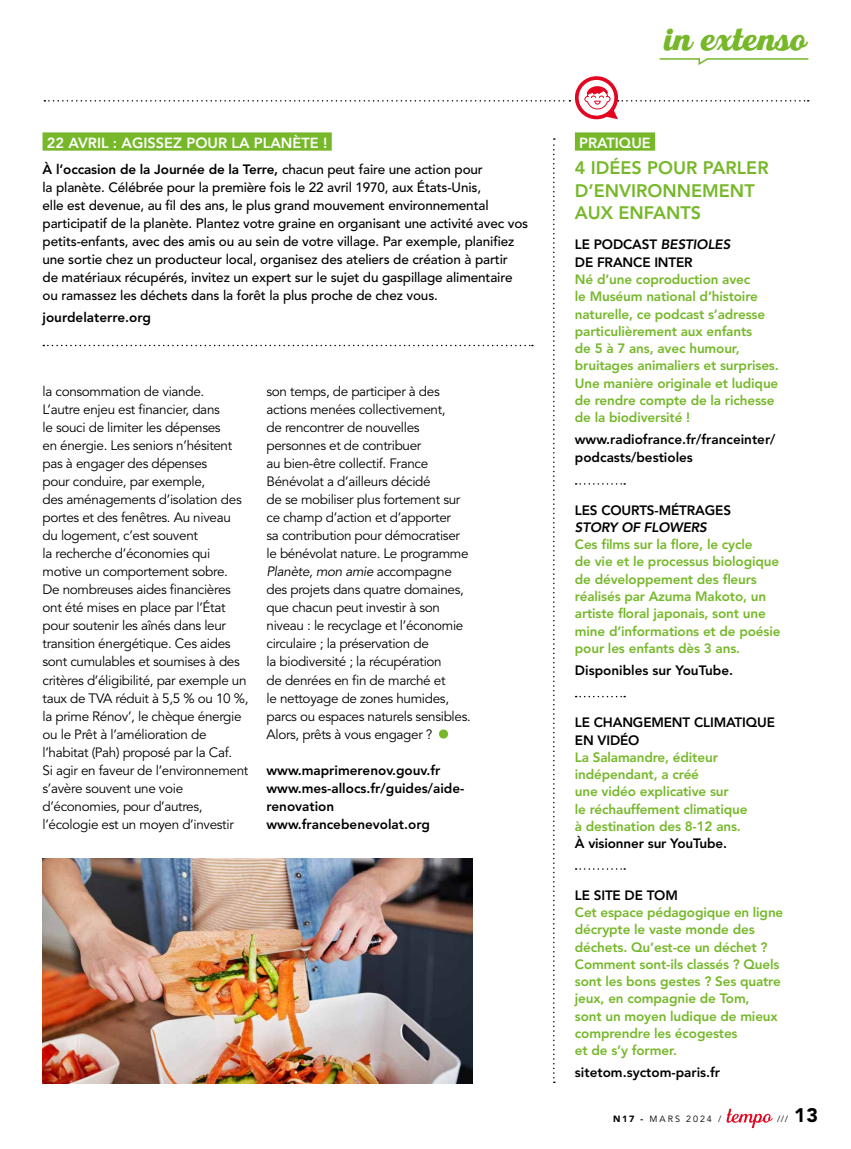
<style>
.page{position:relative;width:851px;height:1149px;background:#fff}
.page>*{position:absolute;margin:0;border:0;box-sizing:border-box;transform-origin:0 0}
.t1{font:900 34.5px "Fourth";color:#76b82a}
.t2{font:800 18px/22.5px "Avenir LT Std";color:#76b82a}
.t3{font:800 14.55px "Avenir LT Std";color:#fff}
.t4{font:13.5px/18px "Avenir LT Std";letter-spacing:-.025em;color:#000}
.t5{font:800 13.5px/17.2px "Avenir LT Std";letter-spacing:-.01em;color:#76b82a}
.t6{font:500 13.5px/18px "Avenir LT Std";letter-spacing:-.01em;color:#000}
.t7{font:800 13.5px/18px "Avenir LT Std";color:#000}
.t8{font:9px "Avenir LT Std";letter-spacing:.22em;color:#000}
.s1{font-weight:800}
.s2{font-style:italic}
.s3{font-weight:900}
.s4{font-weight:900;font-size:19.5px}
</style>
<div class="page">
<svg style="left:726px;top:1108px;width:46px;height:19px"></svg>
<svg style="left:439px;top:729px;width:9px;height:9px"></svg>
<svg style="left:43px;top:344px;width:490px;height:2px"></svg>
<svg style="left:553px;top:138px;width:1px;height:944px"></svg>
<div style="left:574px;top:132px;width:81px;height:19px;background:#76b82a"></div>
<svg style="left:575px;top:483px;width:50px;height:1px"></svg>
<svg style="left:575px;top:695px;width:50px;height:2px"></svg>
<svg style="left:575px;top:868px;width:50px;height:1px"></svg>
<svg style="left:659px;top:58px;width:150px;height:7px"></svg>
<img style="left:43px;top:858px;width:429px;height:224px">
<div style="left:43px;top:132px;width:289px;height:19px;background:#76b82a"></div>
<svg style="left:44px;top:76px;width:764px;height:44px"></svg>
<p class="t3" style="left:47px;top:134px;width:282px">22 AVRIL : AGISSEZ POUR LA PLANÈTE !</p>
<p class="t6" style="left:43px;top:161px;width:487px"><span class="s1">À l’occasion de la Journée de la Terre,</span> chacun peut faire une action pour<br>la planète. Célébrée pour la première fois le 22 avril 1970, aux États-Unis,<br>elle est devenue, au fil des ans, le plus grand mouvement environnemental participatif de la planète. Plantez votre graine en organisant une activité avec vos petits-enfants, avec des amis ou au sein de votre village. Par exemple, planifiez une sortie chez un producteur local, organisez des ateliers de création à partir<br>de matériaux récupérés, invitez un expert sur le sujet du gaspillage alimentaire ou ramassez les déchets dans la forêt la plus proche de chez vous.</p>
<p class="t7" style="left:43px;top:309px;width:110px">jourdelaterre.org</p>
<p class="t4" style="left:43px;top:383px;width:207px">la consommation de viande.<br>L’autre enjeu est financier, dans<br>le souci de limiter les dépenses<br>en énergie. Les seniors n’hésitent pas à engager des dépenses<br>pour conduire, par exemple,<br>des aménagements d’isolation des portes et des fenêtres. Au niveau du logement, c’est souvent<br>la recherche d’économies qui motive un comportement sobre.<br>De nombreuses aides financières ont été mises en place par l’État pour soutenir les aînés dans leur transition énergétique. Ces aides sont cumulables et soumises à des critères d’éligibilité, par exemple un taux de TVA réduit à 5,5 % ou 10 %, la prime Rénov’, le chèque énergie ou le Prêt à l’amélioration de l’habitat (Pah) proposé par la Caf.<br>Si agir en faveur de l’environnement s’avère souvent une voie d’économies, pour d’autres, l’écologie est un moyen d’investir</p>
<p class="t4" style="left:266px;top:383px;width:206px">son temps, de participer à des actions menées collectivement,<br>de rencontrer de nouvelles personnes et de contribuer<br>au bien-être collectif. France<br>Bénévolat a d’ailleurs décidé<br>de se mobiliser plus fortement sur ce champ d’action et d’apporter<br>sa contribution pour démocratiser le bénévolat nature. Le programme<br><span class="s2">Planète, mon amie</span> accompagne des projets dans quatre domaines, que chacun peut investir à son niveau : le recyclage et l’économie circulaire ; la préservation de<br>la biodiversité ; la récupération<br>de denrées en fin de marché et<br>le nettoyage de zones humides, parcs ou espaces naturels sensibles.<br>Alors, prêts à vous engager ?</p>
<p class="t7" style="left:266px;top:760px;width:199px">www.maprimerenov.gouv.fr www.mes-allocs.fr/guides/aide&shy;renovation www.francebenevolat.org</p>
<h1 class="t1" style="left:664px;top:19px;width:144px">in extenso</h1>
<p class="t3" style="left:579px;top:134px;width:73px">PRATIQUE</p>
<h2 class="t2" style="left:574px;top:157px;width:195px">4 IDÉES POUR PARLER<br>D’ENVIRONNEMENT<br>AUX ENFANTS</h2>
<p class="t7" style="left:574px;top:236px;width:159px;line-height:17.2px">LE PODCAST BESTIOLES<br>DE FRANCE INTER</p>
<p class="t5" style="left:574px;top:270px;width:205px">Né d’une coproduction avec<br>le Muséum national d’histoire naturelle, ce podcast s’adresse particulièrement aux enfants<br>de 5 à 7 ans, avec humour, bruitages animaliers et surprises.<br>Une manière originale et ludique de rendre compte de la richesse de la biodiversité !</p>
<p class="t7" style="left:574px;top:430px;width:202px">www.radiofrance.fr/franceinter/ podcasts/bestioles</p>
<p class="t7" style="left:574px;top:501px;width:158px;line-height:17.2px">LES COURTS-MÉTRAGES<br>STORY OF FLOWERS</p>
<p class="t5" style="left:574px;top:535px;width:207px">Ces films sur la flore, le cycle<br>de vie et le processus biologique de développement des fleurs réalisés par Azuma Makoto, un artiste floral japonais, sont une mine d’informations et de poésie pour les enfants dès 3 ans.</p>
<p class="t7" style="left:574px;top:661px;width:160px">Disponibles sur YouTube.</p>
<p class="t7" style="left:574px;top:713px;width:201px;line-height:17.2px">LE CHANGEMENT CLIMATIQUE<br>EN VIDÉO</p>
<p class="t5" style="left:574px;top:748px;width:174px">La Salamandre, éditeur indépendant, a créé<br>une vidéo explicative sur<br>le réchauffement climatique à destination des 8-12 ans.</p>
<p class="t7" style="left:574px;top:834px;width:154px">À visionner sur YouTube.</p>
<p class="t7" style="left:574px;top:885px;width:104px">LE SITE DE TOM</p>
<p class="t5" style="left:574px;top:903px;width:210px">Cet espace pédagogique en ligne décrypte le vaste monde des déchets. Qu’est-ce un déchet ?<br>Comment sont-ils classés ? Quels sont les bons gestes ? Ses quatre jeux, en compagnie de Tom,<br>sont un moyen ludique de mieux comprendre les écogestes<br>et de s’y former.</p>
<p class="t7" style="left:574px;top:1063px;width:147px">sitetom.syctom-paris.fr</p>
<p class="t8" style="left:613px;top:1113px;width:110px"><span class="s3">N17 -</span> MARS 2024 /</p>
<p class="t8" style="left:777px;top:1113px;width:42px">/// <span class="s4">13</span></p>
</div>
